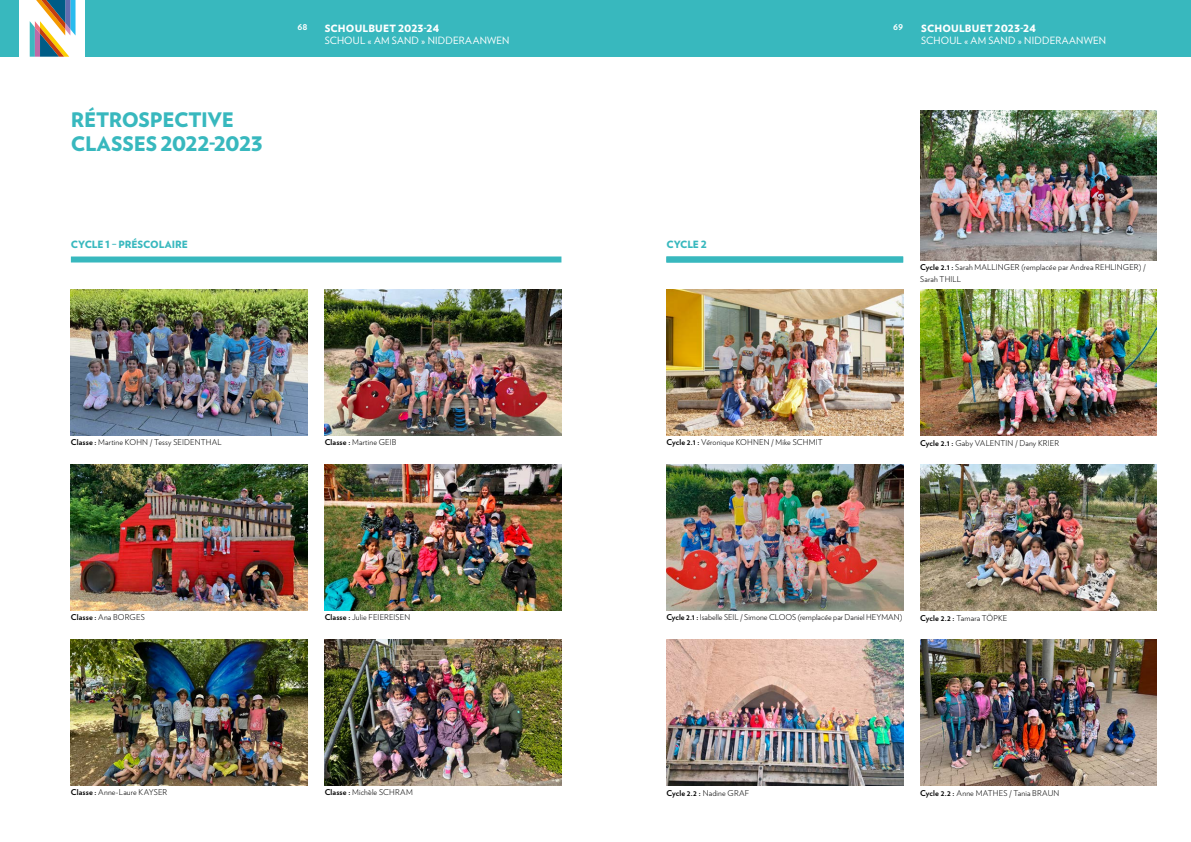
<style>
.page{position:relative;width:1191px;height:842px;background:#fff}
.page>*{position:absolute;margin:0;border:0;box-sizing:border-box;transform-origin:0 0}
.t1{font:900 20px/24px "Verlag";letter-spacing:-.015em;color:#38b8be}
.t2{font:10px "Verlag";letter-spacing:.02em;color:#fff}
.t3{font:900 10px "Verlag";letter-spacing:.015em;color:#fff}
.t4{font:900 10px "Verlag";color:#38b8be}
.t5{font:700 10px "Verlag";color:#fff}
.t6{font:300 8px/12px "Verlag";letter-spacing:.02em;color:#000}
.s1{font-weight:700}
</style>
<div class="page">
<svg style="left:29px;top:0;width:46px;height:57px"></svg>
<div style="left:0;top:0;width:19px;height:57px;background:#38b8be"></div>
<div style="left:85px;top:0;width:1106px;height:57px;background:#38b8be"></div>
<div style="left:71px;top:256px;width:490px;height:6px;background:#38b8be"></div>
<img style="left:71px;top:289px;width:237px;height:146px">
<img style="left:325px;top:289px;width:236px;height:146px">
<img style="left:71px;top:464px;width:237px;height:146px">
<img style="left:325px;top:464px;width:236px;height:146px">
<img style="left:71px;top:639px;width:237px;height:146px">
<img style="left:325px;top:639px;width:236px;height:146px">
<div style="left:666px;top:256px;width:237px;height:6px;background:#38b8be"></div>
<img style="left:666px;top:289px;width:237px;height:146px">
<img style="left:920px;top:111px;width:237px;height:149px">
<img style="left:666px;top:464px;width:237px;height:146px">
<img style="left:920px;top:289px;width:237px;height:146px">
<img style="left:666px;top:639px;width:237px;height:146px">
<img style="left:920px;top:464px;width:237px;height:146px">
<img style="left:920px;top:639px;width:237px;height:146px">
<h1 class="t1" style="left:71px;top:106px;width:193px">RÉTROSPECTIVE<br>CLASSES 2022-2023</h1>
<p class="t4" style="left:71px;top:236px;width:119px">CYCLE 1 – PRÉSCOLAIRE</p>
<p class="t5" style="left:297px;top:18px;width:12px">68</p>
<p class="t5" style="left:893px;top:18px;width:12px">69</p>
<p class="t3" style="left:325px;top:20px;width:116px">SCHOULBUET 2023-24</p>
<p class="t2" style="left:325px;top:33px;width:186px">SCHOUL « AM SAND » NIDDERAANWEN</p>
<p class="t3" style="left:921px;top:20px;width:116px">SCHOULBUET 2023-24</p>
<p class="t2" style="left:921px;top:33px;width:186px">SCHOUL « AM SAND » NIDDERAANWEN</p>
<p class="t4" style="left:666px;top:236px;width:42px">CYCLE 2</p>
<p class="t6" style="left:920px;top:260px;width:227px"><span class="s1">Cycle 2.1 :</span> Sarah MALLINGER (remplacée par Andrea REHLINGER) /<br>Sarah THILL</p>
<p class="t6" style="left:71px;top:435px;width:152px"><span class="s1">Classe :</span> Martine KOHN / Tessy SEIDENTHAL</p>
<p class="t6" style="left:325px;top:435px;width:73px"><span class="s1">Classe :</span> Martine GEIB</p>
<p class="t6" style="left:666px;top:435px;width:158px"><span class="s1">Cycle 2.1 :</span> Véronique KOHNEN / Mike SCHMIT</p>
<p class="t6" style="left:920px;top:437px;width:140px"><span class="s1">Cycle 2.1 :</span> Gaby VALENTIN / Dany KRIER</p>
<p class="t6" style="left:71px;top:610px;width:76px"><span class="s1">Classe :</span> Ana BORGES</p>
<p class="t6" style="left:71px;top:785px;width:98px"><span class="s1">Classe :</span> Anne-Laure KAYSER</p>
<p class="t6" style="left:325px;top:610px;width:87px"><span class="s1">Classe :</span> Julie FEIEREISEN</p>
<p class="t6" style="left:325px;top:785px;width:90px"><span class="s1">Classe :</span> Michèle SCHRAM</p>
<p class="t6" style="left:666px;top:610px;width:238px"><span class="s1">Cycle 2.1 :</span> Isabelle SEIL / Simone CLOOS (remplacée par Daniel HEYMAN)</p>
<p class="t6" style="left:920px;top:612px;width:89px"><span class="s1">Cycle 2.2 :</span> Tamara TÖPKE</p>
<p class="t6" style="left:666px;top:787px;width:84px"><span class="s1">Cycle 2.2 :</span> Nadine GRAF</p>
<p class="t6" style="left:920px;top:787px;width:141px"><span class="s1">Cycle 2.2 :</span> Anne MATHES / Tania BRAUN</p>
</div>
